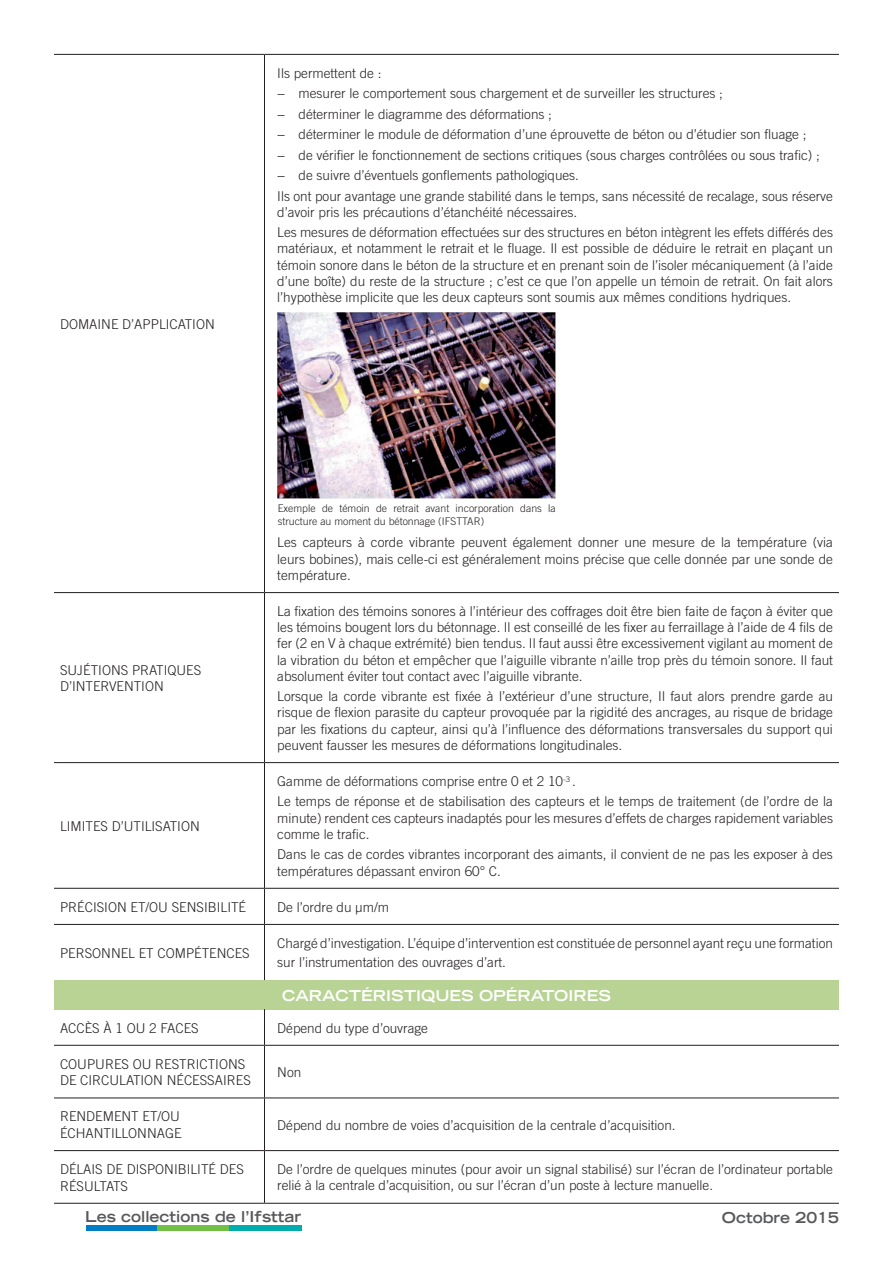
<style>
.page{position:relative;width:893px;height:1263px;background:#fff}
.page>*{position:absolute;margin:0;border:0;box-sizing:border-box;transform-origin:0 0}
.t1{font:700 expanded 15px "Trade Gothic LH";color:#57585a}
.t2{font:700 expanded 15px "Trade Gothic LH";color:#fff}
.t3{font:300 13.5px/16.2px "Trade Gothic";color:#231f20}
.t4{font:300 10.5px/12.6px "Trade Gothic";color:#231f20}
</style>
<div class="page">
<div style="left:86px;top:1226px;width:72px;height:5px;background:#007ec5"></div>
<div style="left:158px;top:1226px;width:72px;height:5px;background:#71bf44"></div>
<div style="left:229px;top:1226px;width:73px;height:5px;background:#00acad"></div>
<div style="left:54px;top:980px;width:785px;height:29px;background:#b8d394"></div>
<hr style="left:264px;top:593px;width:1px;height:169px;background:#231f20">
<hr style="left:264px;top:763px;width:1px;height:125px;background:#231f20">
<hr style="left:264px;top:592px;width:575px;height:1px;background:#231f20">
<hr style="left:264px;top:762px;width:575px;height:1px;background:#231f20">
<hr style="left:264px;top:888px;width:575px;height:1px;background:#231f20">
<hr style="left:54px;top:54px;width:210px;height:1px;background:#231f20">
<hr style="left:264px;top:54px;width:575px;height:1px;background:#231f20">
<hr style="left:264px;top:55px;width:1px;height:537px;background:#231f20">
<hr style="left:54px;top:592px;width:210px;height:1px;background:#231f20">
<hr style="left:54px;top:762px;width:210px;height:1px;background:#231f20">
<hr style="left:54px;top:888px;width:210px;height:1px;background:#231f20">
<hr style="left:264px;top:889px;width:1px;height:35px;background:#231f20">
<hr style="left:54px;top:924px;width:210px;height:1px;background:#231f20">
<hr style="left:264px;top:924px;width:575px;height:1px;background:#231f20">
<hr style="left:264px;top:925px;width:1px;height:55px;background:#231f20">
<hr style="left:264px;top:1009px;width:1px;height:36px;background:#231f20">
<hr style="left:54px;top:1045px;width:210px;height:1px;background:#231f20">
<hr style="left:264px;top:1045px;width:575px;height:1px;background:#231f20">
<hr style="left:264px;top:1046px;width:1px;height:51px;background:#231f20">
<hr style="left:54px;top:1097px;width:210px;height:1px;background:#231f20">
<hr style="left:264px;top:1097px;width:575px;height:1px;background:#231f20">
<hr style="left:264px;top:1098px;width:1px;height:52px;background:#231f20">
<hr style="left:54px;top:1150px;width:210px;height:1px;background:#231f20">
<hr style="left:264px;top:1150px;width:575px;height:1px;background:#231f20">
<hr style="left:264px;top:1151px;width:1px;height:52px;background:#231f20">
<hr style="left:54px;top:1203px;width:210px;height:1px;background:#231f20">
<hr style="left:264px;top:1203px;width:575px;height:1px;background:#231f20">
<img style="left:278px;top:313px;width:278px;height:185px">
<p class="t3" style="left:60px;top:316px;width:156px">DOMAINE D’APPLICATION</p>
<p class="t3" style="left:277px;top:63px;width:557px;line-height:20.4px">Ils permettent de :<br>− mesurer le comportement sous chargement et de surveiller les structures ;<br>− déterminer le diagramme des déformations ;<br>− déterminer le module de déformation d’une éprouvette de béton ou d’étudier son fluage ;<br>− de vérifier le fonctionnement de sections critiques (sous charges contrôlées ou sous trafic) ;<br>− de suivre d’éventuels gonflements pathologiques.<br>Ils ont pour avantage une grande stabilité dans le temps, sans nécessité de recalage, sous réserve</p>
<p class="t3" style="left:277px;top:202px;width:557px;line-height:20.4px">d’avoir pris les précautions d’étanchéité nécessaires.<br>Les mesures de déformation effectuées sur des structures en béton intègrent les effets différés des</p>
<p class="t3" style="left:277px;top:240px;width:557px;text-align:justify">matériaux, et notamment le retrait et le fluage. Il est possible de déduire le retrait en plaçant un témoin sonore dans le béton de la structure et en prenant soin de l’isoler mécaniquement (à l’aide d’une boîte) du reste de la structure ; c’est ce que l’on appelle un témoin de retrait. On fait alors l’hypothèse implicite que les deux capteurs sont soumis aux mêmes conditions hydriques.</p>
<p class="t3" style="left:60px;top:661px;width:143px">SUJÉTIONS PRATIQUES<br>D’INTERVENTION</p>
<p class="t3" style="left:60px;top:818px;width:141px">LIMITES D’UTILISATION</p>
<p class="t4" style="left:278px;top:502px;width:279px">Exemple de témoin de retrait avant incorporation dans la structure au moment du bétonnage (IFSTTAR)</p>
<p class="t3" style="left:277px;top:534px;width:557px;text-align:justify">Les capteurs à corde vibrante peuvent également donner une mesure de la température (via leurs bobines), mais celle-ci est généralement moins précise que celle donnée par une sonde de température.</p>
<p class="t3" style="left:277px;top:603px;width:557px;text-align:justify">La fixation des témoins sonores à l’intérieur des coffrages doit être bien faite de façon à éviter que les témoins bougent lors du bétonnage. Il est conseillé de les fixer au ferraillage à l’aide de 4 fils de fer (2 en V à chaque extrémité) bien tendus. Il faut aussi être excessivement vigilant au moment de la vibration du béton et empêcher que l’aiguille vibrante n’aille trop près du témoin sonore. Il faut absolument éviter tout contact avec l’aiguille vibrante.</p>
<p class="t3" style="left:277px;top:688px;width:557px;text-align:justify">Lorsque la corde vibrante est fixée à l’extérieur d’une structure, Il faut alors prendre garde au risque de flexion parasite du capteur provoquée par la rigidité des ancrages, au risque de bridage par les fixations du capteur, ainsi qu’à l’influence des déformations transversales du support qui peuvent fausser les mesures de déformations longitudinales.</p>
<p class="t3" style="left:277px;top:771px;width:557px;line-height:20.4px">Gamme de déformations comprise entre 0 et 2 10<sup>-3</sup> .<br>Le temps de réponse et de stabilisation des capteurs et le temps de traitement (de l’ordre de la</p>
<p class="t3" style="left:277px;top:809px;width:557px">minute) rendent ces capteurs inadaptés pour les mesures d’effets de charges rapidement variables comme le trafic.</p>
<p class="t3" style="left:277px;top:846px;width:557px">Dans le cas de cordes vibrantes incorporant des aimants, il convient de ne pas les exposer à des températures dépassant environ 60° C.</p>
<p class="t3" style="left:60px;top:898px;width:188px">PRÉCISION ET/OU SENSIBILITÉ</p>
<p class="t3" style="left:277px;top:898px;width:113px">De l’ordre du µm/m</p>
<p class="t3" style="left:60px;top:944px;width:191px">PERSONNEL ET COMPÉTENCES</p>
<p class="t3" style="left:277px;top:933px;width:557px;line-height:19.5px">Chargé d’investigation. L’équipe d’intervention est constituée de personnel ayant reçu une formation sur l’instrumentation des ouvrages d’art.</p>
<p class="t2" style="left:282px;top:985px;width:330px">CARACTÉRISTIQUES OPÉRATOIRES</p>
<p class="t3" style="left:60px;top:1019px;width:140px">ACCÈS À 1 OU 2 FACES</p>
<p class="t3" style="left:277px;top:1019px;width:152px">Dépend du type d’ouvrage</p>
<p class="t3" style="left:60px;top:1055px;width:192px">COUPURES OU RESTRICTIONS<br>DE CIRCULATION NÉCESSAIRES</p>
<p class="t3" style="left:277px;top:1064px;width:26px">Non</p>
<p class="t3" style="left:60px;top:1108px;width:123px">RENDEMENT ET/OU<br>ÉCHANTILLONNAGE</p>
<p class="t3" style="left:277px;top:1116px;width:400px">Dépend du nombre de voies d’acquisition de la centrale d’acquisition.</p>
<p class="t3" style="left:60px;top:1161px;width:185px">DÉLAIS DE DISPONIBILITÉ DES<br>RÉSULTATS</p>
<p class="t3" style="left:277px;top:1161px;width:557px">De l’ordre de quelques minutes (pour avoir un signal stabilisé) sur l’écran de l’ordinateur portable relié à la centrale d’acquisition, ou sur l’écran d’un poste à lecture manuelle.</p>
<p class="t1" style="left:85px;top:1207px;width:218px">Les collections de l’Ifsttar</p>
<p class="t1" style="left:722px;top:1208px;width:119px">Octobre 2015</p>
</div>
